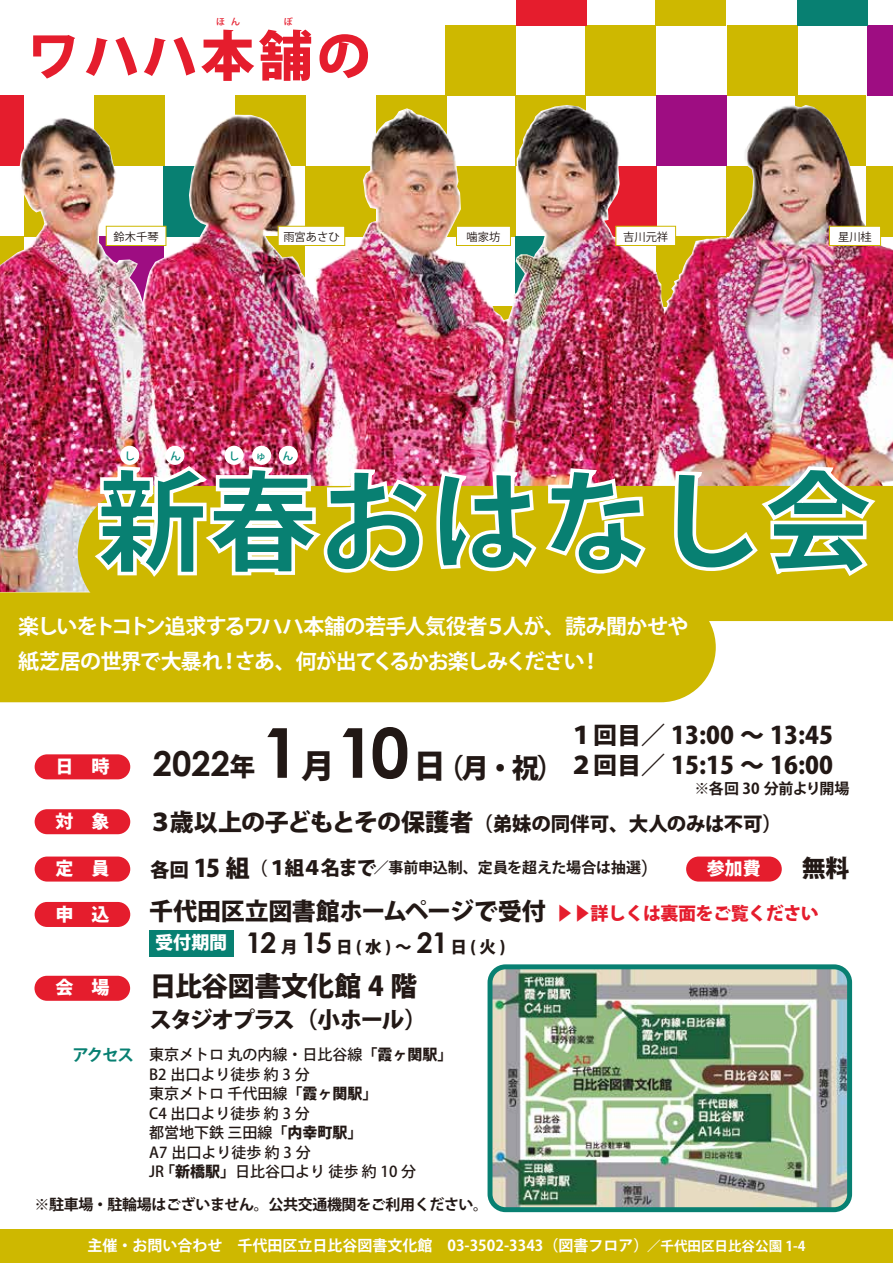
<style>
.page{position:relative;width:893px;height:1263px;background:#fff}
.page>*{position:absolute;margin:0;border:0;box-sizing:border-box;transform-origin:0 0}
.t1{font:800 111px "Koz Go Pro";color:#088072}
.t2{font:800 54px "Koz Go Pro";letter-spacing:.075em;color:#e51d2d}
.t3{font:700 34.5px "Century Gothic";color:#221815}
.t4{font:800 27px "Koz Go Pro";letter-spacing:-.02em;color:#221815}
.t5{font:800 24px/30px "Koz Go Pro";color:#221815}
.t6{font:800 22.5px "Koz Go Pro";letter-spacing:-.07em;color:#221815}
.t7{font:700 21px/34.5px "Koz Go Pro";letter-spacing:-.045em;color:#fff}
.t8{font:800 19.5px "Koz Go Pro";letter-spacing:-.015em;color:#221815}
.t9{font:800 18px "Koz Go Pro";color:#fff}
.t10{font:800 18px "Koz Go Pro";letter-spacing:-.025em;color:#e51d2d}
.t11{font:800 16.5px "Koz Go Pro";color:#221815}
.t12{font:700 16.5px "Koz Go Pro";color:#088072}
.t13{font:500 15px/19.5px "Koz Go Pro";color:#221815}
.t14{font:700 15px "Koz Go Pro";color:#fff}
.t15{font:700 15px "Koz Go Pro";letter-spacing:-.025em;color:#221815}
.t16{font:700 15px "Koz Go Pro";letter-spacing:-.005em;color:#221815}
.t17{font:11.25px "Koz Go Pro";color:#221815}
.t18{font:500 10.5px "Koz Go Pro";color:#00887a}
.t19{font:500 9px "Koz Go Pro";color:#e51d2d}
.s1{font-family:"Century Gothic";font-weight:700;font-size:69px}
.s2{font-size:33px}
.s3{font-size:24px}
.s4{font-family:"Koz Go Pro";font-weight:800;font-size:25.5px}
.s5{font-weight:800;font-size:19.5px}
.s6{font-weight:800;font-size:24px}
.s7{font-size:18px}
.s8{font-family:"Century Gothic";font-weight:700;font-size:28.5px}
.s9{font-weight:800}
.s10{font-size:13.5px}
</style>
<div class="page">
<div style="left:0;top:95px;width:24px;height:71px;background:#e51d2d"></div>
<div style="left:94px;top:95px;width:71px;height:71px;background:#ceb800"></div>
<div style="left:235px;top:95px;width:71px;height:71px;background:#ceb800"></div>
<div style="left:376px;top:95px;width:71px;height:71px;background:#ceb800"></div>
<div style="left:516px;top:95px;width:70px;height:71px;background:#ceb800"></div>
<div style="left:657px;top:95px;width:70px;height:71px;background:#9e0d82"></div>
<div style="left:445px;top:25px;width:71px;height:70px;background:#ceb800"></div>
<div style="left:585px;top:25px;width:70px;height:70px;background:#ceb800"></div>
<div style="left:727px;top:25px;width:71px;height:70px;background:#ceb800"></div>
<div style="left:796px;top:95px;width:70px;height:71px;background:#ceb800"></div>
<div style="left:867px;top:25px;width:26px;height:70px;background:#9e0d82"></div>
<div style="left:516px;top:0;width:70px;height:25px;background:#e51d2d"></div>
<div style="left:656px;top:0;width:70px;height:25px;background:#ceb800"></div>
<div style="left:798px;top:0;width:70px;height:25px;background:#088072"></div>
<div style="left:0;top:1229px;width:893px;height:34px;background:#ceb800"></div>
<img style="left:0;top:105px;width:893px;height:487px">
<div style="left:78px;top:486px;width:815px;height:135px;background:#ceb800"></div>
<img style="left:91px;top:464px;width:338px;height:116px">
<img style="left:435px;top:466px;width:213px;height:109px">
<svg style="left:672px;top:464px;width:207px;height:115px;background:#d8be43"></svg>
<div style="left:0;top:592px;width:716px;height:110px;background:#ceb800"></div>
<div style="left:150px;top:930px;width:84px;height:26px;background:#088072"></div>
<div style="left:120px;top:446px;width:19px;height:19px;background:#fff;border-radius:50%"></div>
<div style="left:165px;top:446px;width:20px;height:19px;background:#fff;border-radius:50%"></div>
<div style="left:224px;top:446px;width:20px;height:19px;background:#fff;border-radius:50%"></div>
<div style="left:279px;top:446px;width:19px;height:19px;background:#fff;border-radius:50%"></div>
<div style="left:252px;top:446px;width:19px;height:19px;background:#fff;border-radius:50%"></div>
<div style="left:35px;top:754px;width:95px;height:25px;background:#e51d2d;border-radius:13px"></div>
<div style="left:35px;top:809px;width:95px;height:25px;background:#e51d2d;border-radius:13px"></div>
<div style="left:35px;top:856px;width:95px;height:25px;background:#e51d2d;border-radius:13px"></div>
<div style="left:35px;top:902px;width:95px;height:25px;background:#e51d2d;border-radius:13px"></div>
<div style="left:686px;top:856px;width:96px;height:25px;background:#e51d2d;border-radius:13px"></div>
<div style="left:34px;top:976px;width:96px;height:25px;background:#e51d2d;border-radius:13px"></div>
<div style="left:106px;top:226px;width:60px;height:20px;background:#fff;border:1px solid #ceb800"></div>
<div style="left:278px;top:226px;width:67px;height:20px;background:#fff;border:1px solid #ceb800"></div>
<div style="left:456px;top:226px;width:55px;height:20px;background:#fff;border:1px solid #ceb800"></div>
<div style="left:615px;top:226px;width:61px;height:20px;background:#fff;border:1px solid #ceb800"></div>
<div style="left:829px;top:226px;width:52px;height:20px;background:#fff;border:1px solid #ceb800"></div>
<img style="left:494px;top:970px;width:352px;height:236px">
<div style="left:488px;top:964px;width:364px;height:248px;border:5px solid #088072;border-radius:16px"></div>
<p class="t19" style="left:216px;top:16px;width:26px">ほ ん</p>
<p class="t19" style="left:284px;top:16px;width:10px">ぽ</p>
<h2 class="t2" style="left:26px;top:21px;width:346px">ワハハ本舗の</h2>
<p class="t17" style="left:114px;top:229px;width:46px">鈴木千琴</p>
<p class="t17" style="left:283px;top:229px;width:58px">雨宮あさひ</p>
<p class="t17" style="left:467px;top:229px;width:35px">噛家坊</p>
<p class="t17" style="left:623px;top:229px;width:46px">吉川元祥</p>
<p class="t17" style="left:838px;top:229px;width:35px">星川桂</p>
<p class="t18" style="left:125px;top:449px;width:12px">し</p>
<p class="t18" style="left:170px;top:449px;width:12px">ん</p>
<p class="t18" style="left:229px;top:449px;width:12px">し</p>
<p class="t18" style="left:256px;top:449px;width:12px">ゅ</p>
<p class="t18" style="left:283px;top:449px;width:12px">ん</p>
<h1 class="t1" style="left:97px;top:450px;width:779px">新春おはなし会</h1>
<h3 class="t7" style="left:18px;top:611px;width:672px">楽しいをトコトン追求するワハハ本舗の若手人気役者５人が、読み聞かせや紙芝居の世界で大暴れ！さあ、何が出てくるかお楽しみください！</h3>
<p class="t9" style="left:55px;top:755px;width:55px">日　時</p>
<p class="t9" style="left:55px;top:809px;width:55px">対　象</p>
<p class="t9" style="left:55px;top:857px;width:55px">定　員</p>
<p class="t9" style="left:55px;top:902px;width:55px">申　込</p>
<p class="t9" style="left:55px;top:976px;width:55px">会　場</p>
<p class="t12" style="left:73px;top:1044px;width:63px">アクセス</p>
<h3 class="t5" style="left:569px;top:722px;width:265px">１回目／ 13:00 ～ 13:45<br>２回目／ 15:15 ～ 16:00</h3>
<h3 class="t4" style="left:261px;top:750px;width:304px"><span class="s1">1</span><span class="s2">月</span><span class="s1">10</span><span class="s2">日</span>（月・祝）</h3>
<h3 class="t8" style="left:148px;top:811px;width:635px"><span class="s3">３歳以上の子どもとその保護者</span>（弟妹の同伴可、大人のみは不可）</h3>
<h3 class="t3" style="left:153px;top:738px;width:104px">2022<span class="s4">年</span></h3>
<p class="t15" style="left:695px;top:779px;width:156px">※各回 30 分前より開場</p>
<p class="t16" style="left:150px;top:858px;width:511px"><span class="s5">各回</span> <span class="s6">15 組</span><span class="s7">（</span><span class="s5">１組４名まで</span>／事前申込制、定員を超えた場合は抽選<span class="s7">）</span></p>
<p class="t9" style="left:707px;top:857px;width:55px">参加費</p>
<h3 class="t5" style="left:802px;top:855px;width:49px">無料</h3>
<h3 class="t5" style="left:149px;top:898px;width:398px">千代田区立図書館ホームページで受付</h3>
<p class="t11" style="left:155px;top:936px;width:352px"><sup>受付期間</sup> <span class="s8">12</span>月<span class="s8">15</span>日(水)～<span class="s8">21</span>日(火)</p>
<h3 class="t4" style="left:150px;top:969px;width:269px">日比谷図書文化館 4 階</h3>
<h3 class="t6" style="left:150px;top:1005px;width:279px">スタジオプラス（小ホール）</h3>
<p class="t13" style="left:149px;top:1046px;width:305px">東京メトロ 丸の内線・日比谷線<span class="s9">「霞ヶ関駅」<br></span>B2 出口より徒歩 約 3 分<br>東京メトロ 千代田線<span class="s9">「霞ヶ関駅」<br></span>C4 出口より徒歩 約 3 分<br>都営地下鉄 三田線<span class="s9">「内幸町駅」<br></span>A7 出口より徒歩 約 3 分<br>JR <span class="s9">「新橋駅」</span>日比谷口より 徒歩 約 10 分</p>
<p class="t10" style="left:555px;top:901px;width:265px">▶▶詳しくは裏面をご覧ください</p>
<p class="t15" style="left:34px;top:1194px;width:455px">※駐車場・駐輪場はございません。公共交通機関をご利用ください。</p>
<p class="t14" style="left:87px;top:1236px;width:720px">主催・お問い合わせ　千代田区立日比谷図書文化館　03-3502-3343（図書フロア）<span class="s10">／千代田区日比谷公園 1-4</span></p>
</div>
